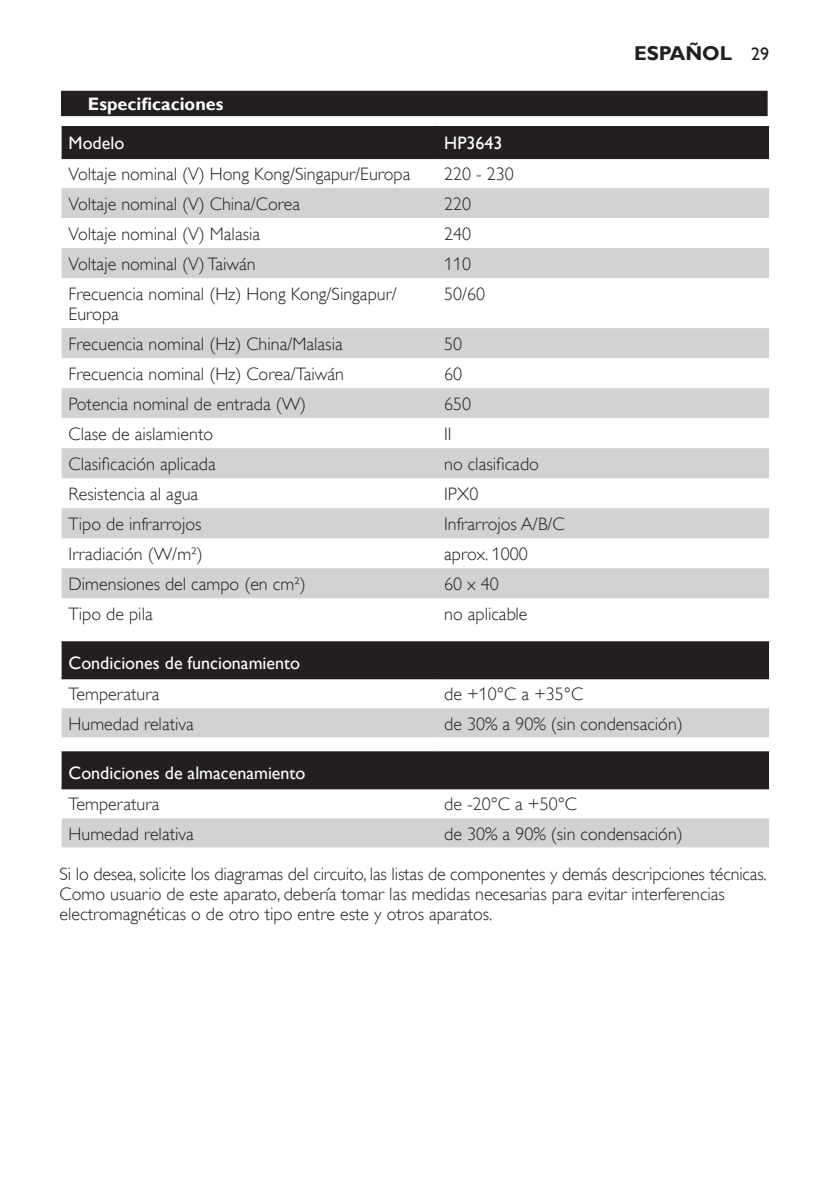
<style>
.page{position:relative;width:840px;height:1191px;background:#fff}
.page>*{position:absolute;margin:0;border:0;box-sizing:border-box;transform-origin:0 0}
.t1{font:700 20px "Gill Sans Alt One WGL";color:#231f20}
.t2{font:18px/20px "Gill Sans Alt One WGL Light";color:#231f20}
.t3{font:18px "Gill Sans Alt One WGL";color:#fff}
.t4{font:700 18px "Gill Sans Alt One WGL";color:#fff}
.s1{font-weight:400;font-size:18px}
</style>
<div class="page">
<div style="left:60px;top:90px;width:708px;height:28px;background:#e4e3e3"></div>
<div style="left:61px;top:91px;width:706px;height:25px;background:#231f20"></div>
<div style="left:62px;top:126px;width:706px;height:31px;background:#231f20"></div>
<svg style="left:62px;top:188px;width:706px;height:410px;fill:#d5d6d8"></svg>
<hr style="left:62px;top:157px;width:374px;height:2px;background:#231f20">
<hr style="left:436px;top:157px;width:332px;height:2px;background:#231f20">
<div style="left:62px;top:641px;width:706px;height:36px;background:#231f20"></div>
<div style="left:62px;top:708px;width:706px;height:29px;background:#d1d2d4"></div>
<hr style="left:62px;top:677px;width:374px;height:2px;background:#231f20">
<hr style="left:436px;top:677px;width:332px;height:2px;background:#231f20">
<div style="left:62px;top:751px;width:706px;height:36px;background:#231f20"></div>
<div style="left:62px;top:818px;width:706px;height:29px;background:#d1d2d4"></div>
<hr style="left:62px;top:787px;width:374px;height:2px;background:#231f20">
<hr style="left:436px;top:787px;width:332px;height:2px;background:#231f20">
<p class="t1" style="left:633px;top:40px;width:136px">ESPAÑOL <span class="s1">29</span></p>
<p class="t4" style="left:88px;top:92px;width:137px">Especificaciones</p>
<p class="t3" style="left:69px;top:131px;width:57px">Modelo</p>
<p class="t3" style="left:444px;top:131px;width:60px">HP3643</p>
<p class="t2" style="left:69px;top:164px;width:343px">Voltaje nominal (V) Hong Kong/Singapur/Europa</p>
<p class="t2" style="left:444px;top:164px;width:71px">220 - 230</p>
<p class="t2" style="left:69px;top:194px;width:233px">Voltaje nominal (V) China/Corea</p>
<p class="t2" style="left:444px;top:194px;width:28px">220</p>
<p class="t2" style="left:69px;top:224px;width:193px">Voltaje nominal (V) Malasia</p>
<p class="t2" style="left:444px;top:224px;width:28px">240</p>
<p class="t2" style="left:69px;top:254px;width:188px">Voltaje nominal (V) Taiwán</p>
<p class="t2" style="left:444px;top:254px;width:28px">110</p>
<p class="t2" style="left:69px;top:284px;width:329px">Frecuencia nominal (Hz) Hong Kong/Singapur/<br>Europa</p>
<p class="t2" style="left:444px;top:284px;width:43px">50/60</p>
<p class="t2" style="left:69px;top:334px;width:275px">Frecuencia nominal (Hz) China/Malasia</p>
<p class="t2" style="left:444px;top:334px;width:19px">50</p>
<p class="t2" style="left:69px;top:364px;width:277px">Frecuencia nominal (Hz) Corea/Taiwán</p>
<p class="t2" style="left:444px;top:364px;width:19px">60</p>
<p class="t2" style="left:69px;top:394px;width:239px">Potencia nominal de entrada (W)</p>
<p class="t2" style="left:444px;top:394px;width:28px">650</p>
<p class="t2" style="left:69px;top:424px;width:146px">Clase de aislamiento</p>
<p class="t2" style="left:444px;top:424px;width:9px">II</p>
<p class="t2" style="left:69px;top:454px;width:148px">Clasificación aplicada</p>
<p class="t2" style="left:444px;top:454px;width:96px">no clasificado</p>
<p class="t2" style="left:69px;top:484px;width:131px">Resistencia al agua</p>
<p class="t2" style="left:444px;top:484px;width:36px">IPX0</p>
<p class="t2" style="left:69px;top:514px;width:134px">Tipo de infrarrojos</p>
<p class="t2" style="left:444px;top:514px;width:122px">Infrarrojos A/B/C</p>
<p class="t2" style="left:69px;top:544px;width:136px">Irradiación (W/m²)</p>
<p class="t2" style="left:444px;top:544px;width:85px">aprox. 1000</p>
<p class="t2" style="left:69px;top:574px;width:239px">Dimensiones del campo (en cm²)</p>
<p class="t2" style="left:444px;top:574px;width:56px">60 x 40</p>
<p class="t2" style="left:69px;top:604px;width:86px">Tipo de pila</p>
<p class="t2" style="left:444px;top:604px;width:85px">no aplicable</p>
<p class="t3" style="left:69px;top:651px;width:233px">Condiciones de funcionamiento</p>
<p class="t2" style="left:69px;top:684px;width:92px">Temperatura</p>
<p class="t2" style="left:444px;top:684px;width:141px">de +10°C a +35°C</p>
<p class="t2" style="left:69px;top:714px;width:127px">Humedad relativa</p>
<p class="t2" style="left:444px;top:714px;width:240px">de 30% a 90% (sin condensación)</p>
<p class="t3" style="left:69px;top:761px;width:238px">Condiciones de almacenamiento</p>
<p class="t2" style="left:69px;top:794px;width:92px">Temperatura</p>
<p class="t2" style="left:444px;top:794px;width:134px">de -20°C a +50°C</p>
<p class="t2" style="left:69px;top:824px;width:127px">Humedad relativa</p>
<p class="t2" style="left:444px;top:824px;width:240px">de 30% a 90% (sin condensación)</p>
<p class="t2" style="left:60px;top:864px;width:708px">Si lo desea, solicite los diagramas del circuito, las listas de componentes y demás descripciones técnicas.<br>Como usuario de este aparato, debería tomar las medidas necesarias para evitar interferencias electromagnéticas o de otro tipo entre este y otros aparatos.</p>
</div>
